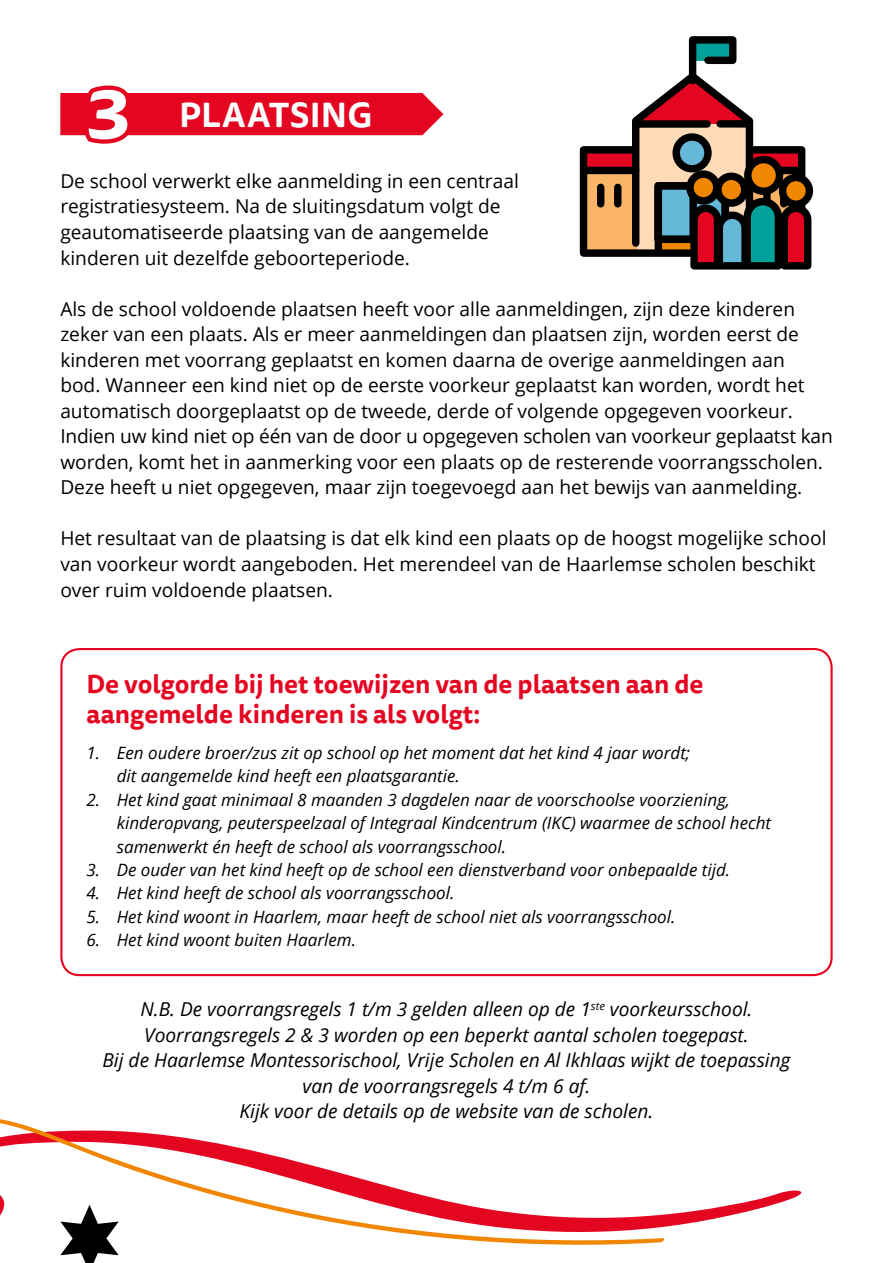
<style>
.page{position:relative;width:893px;height:1263px;background:#fff}
.page>*{position:absolute;margin:0;border:0;box-sizing:border-box;transform-origin:0 0}
.t1{font:700 70.8px "Tisa Sans Pro";color:#fff;scale:1.11 1}
.t2{font:700 34.05px "Tisa Sans Pro";letter-spacing:.01em;color:#fff}
.t3{font:700 25.5px/29.8px "Tisa Sans Pro";color:#e40521}
.t4{font:19.2px/25.5px "Open Sans";color:#000}
.t5{font:italic 19.2px/25.5px "Open Sans";color:#000;text-align:center}
.t6{font:italic 17.1px/23.4px "Open Sans";color:#000}
</style>
<div class="page">
<svg style="left:666px;top:1190px;width:136px;height:37px"></svg>
<div style="left:60px;top:648px;width:773px;height:328px;border:2px solid #e40521;border-radius:18px"></div>
<svg style="left:60px;top:85px;width:383px;height:59px"></svg>
<svg style="left:0;top:1119px;width:666px;height:126px"></svg>
<svg style="left:580px;top:36px;width:233px;height:233px"></svg>
<svg style="left:783px;top:177px;width:26px;height:27px"></svg>
<div style="left:779px;top:174px;width:34px;height:34px;border:7px solid #000;border-radius:50%"></div>
<svg style="left:718px;top:176px;width:27px;height:27px"></svg>
<div style="left:714px;top:173px;width:34px;height:34px;border:7px solid #000;border-radius:50%"></div>
<svg style="left:748px;top:160px;width:31px;height:31px"></svg>
<div style="left:744px;top:156px;width:39px;height:39px;border:7px solid #000;border-radius:50%"></div>
<svg style="left:60px;top:1205px;width:59px;height:58px"></svg>
<h1 class="t1" style="left:86px;top:53px;width:42px">3</h1>
<p class="t4" style="left:60px;top:168px;width:460px">De school verwerkt elke aanmelding in een centraal registratiesysteem. Na de sluitingsdatum volgt de geautomatiseerde plaatsing van de aangemelde kinderen uit dezelfde geboorteperiode.</p>
<p class="t4" style="left:60px;top:295px;width:774px">Als de school voldoende plaatsen heeft voor alle aanmeldingen, zijn deze kinderen zeker van een plaats. Als er meer aanmeldingen dan plaatsen zijn, worden eerst de kinderen met voorrang geplaatst en komen daarna de overige aanmeldingen aan<br>bod. Wanneer een kind niet op de eerste voorkeur geplaatst kan worden, wordt het automatisch doorgeplaatst op de tweede, derde of volgende opgegeven voorkeur.<br>Indien uw kind niet op één van de door u opgegeven scholen van voorkeur geplaatst kan worden, komt het in aanmerking voor een plaats op de resterende voorrangsscholen.<br>Deze heeft u niet opgegeven, maar zijn toegevoegd aan het bewijs van aanmelding.</p>
<p class="t4" style="left:60px;top:525px;width:768px">Het resultaat van de plaatsing is dat elk kind een plaats op de hoogst mogelijke school van voorkeur wordt aangeboden. Het merendeel van de Haarlemse scholen beschikt over ruim voldoende plaatsen.</p>
<h2 class="t2" style="left:179px;top:89px;width:195px">PLAATSING</h2>
<h3 class="t3" style="left:87px;top:669px;width:618px">De volgorde bij het toewijzen van de plaatsen aan de aangemelde kinderen is als volgt:</h3>
<p class="t6" style="left:117px;top:740px;width:575px;text-indent:-30px">1. Een oudere broer/zus zit op school op het moment dat het kind 4 jaar wordt; dit aangemelde kind heeft een plaatsgarantie.</p>
<p class="t6" style="left:117px;top:787px;width:656px;text-indent:-30px">2. Het kind gaat minimaal 8 maanden 3 dagdelen naar de voorschoolse voorziening, kinderopvang, peuterspeelzaal of Integraal Kindcentrum (IKC) waarmee de school hecht samenwerkt én heeft de school als voorrangsschool.</p>
<p class="t6" style="left:87px;top:857px;width:645px">3. De ouder van het kind heeft op de school een dienstverband voor onbepaalde tijd.</p>
<p class="t6" style="left:87px;top:881px;width:369px">4. Het kind heeft de school als voorrangsschool.</p>
<p class="t6" style="left:87px;top:904px;width:590px">5. Het kind woont in Haarlem, maar heeft de school niet als voorrangsschool.</p>
<p class="t6" style="left:87px;top:928px;width:271px">6. Het kind woont buiten Haarlem.</p>
<p class="t5" style="left:102px;top:996px;width:689px">N.B. De voorrangsregels 1 t/m 3 gelden alleen op de 1<sup>ste</sup> voorkeursschool.<br>Voorrangsregels 2 &amp; 3 worden op een beperkt aantal scholen toegepast.<br>Bij de Haarlemse Montessorischool, Vrije Scholen en Al Ikhlaas wijkt de toepassing van de voorrangsregels 4 t/m 6 af.<br>Kijk voor de details op de website van de scholen.</p>
</div>
